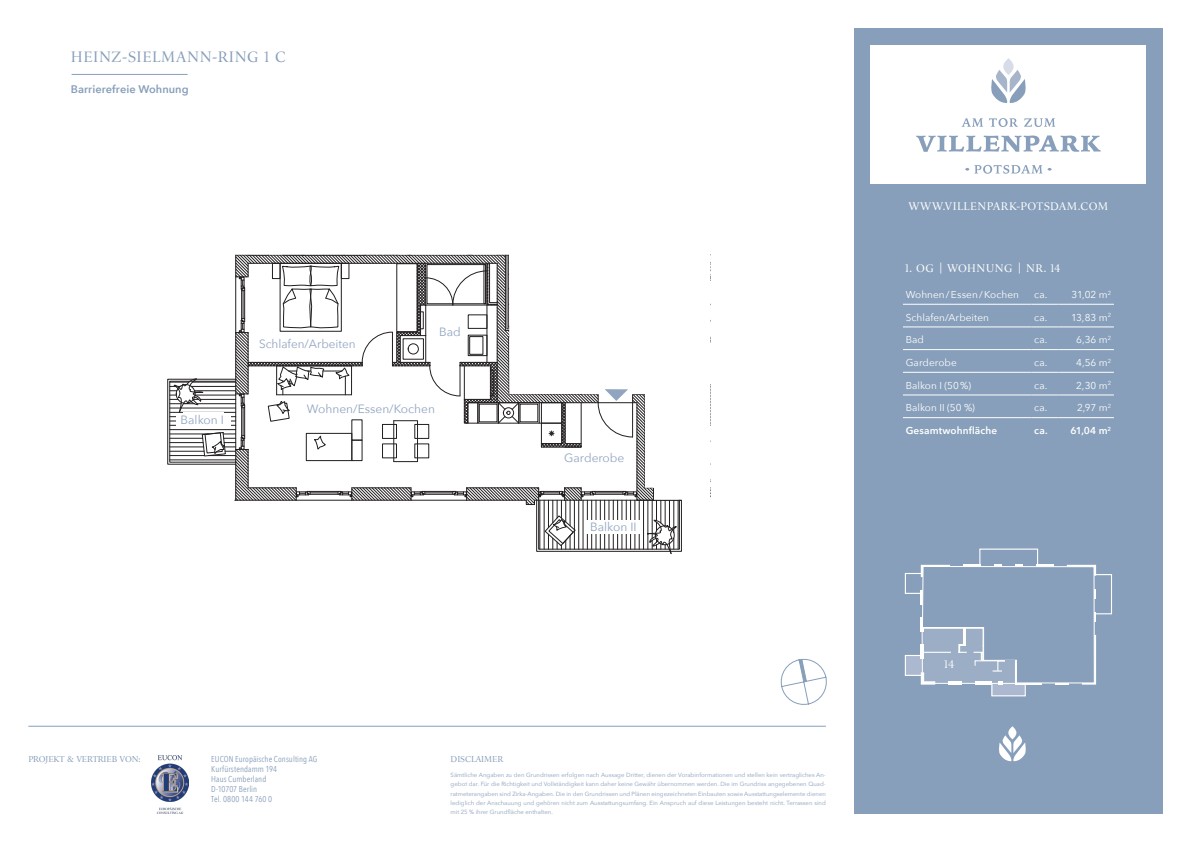
<style>
.page{position:relative;width:1191px;height:842px;background:#fff}
.page>*{position:absolute;margin:0;border:0;box-sizing:border-box;transform-origin:0 0}
.Copy{font:15px "Iowan Old Style Titling";letter-spacing:.04em;color:#879fba}
.t1{font:12px "Avenir Next";color:#91a5c1}
.Copy-2{font:11px "Iowan Old Style Titling";letter-spacing:.04em;color:#fff}
.Copy-3{font:600 11px "Avenir Next";letter-spacing:.005em;color:#879fba}
.Copy-4{font:10px "Avenir Next";letter-spacing:.005em;color:#fff}
.Copy-5{font:600 10px "Avenir Next";letter-spacing:.01em;color:#fff}
.t2{font:8.5px/10px "Avenir Next Condensed";letter-spacing:.01em;color:#879fba}
.t3{font:8.5px "Iowan Old Style Titling";color:#879fba}
.t4{font:6px/9.2px "Avenir Next";color:#879fba;text-align:justify}
</style>
<div class="page">
<img style="left:151px;top:756px;width:38px;height:58px">
<div style="left:854px;top:28px;width:308px;height:786px;background:#879fba"></div>
<div style="left:870px;top:45px;width:276px;height:139px;background:#fff"></div>
<svg style="left:961px;top:118px;width:57px;height:9px"></svg>
<svg style="left:1024px;top:118px;width:31px;height:9px"></svg>
<svg style="left:916px;top:135px;width:184px;height:17px"></svg>
<div style="left:1003px;top:58px;width:10px;height:17px;background:#d7dde8;border-radius:50%"></div>
<svg style="left:991px;top:70px;width:35px;height:33px"></svg>
<svg style="left:965px;top:165px;width:86px;height:9px"></svg>
<svg style="left:1008px;top:726px;width:8px;height:13px"></svg>
<svg style="left:999px;top:735px;width:27px;height:26px"></svg>
<hr style="left:903px;top:304px;width:128px;height:1px;background:#fff">
<svg style="left:1031px;top:304px;width:27px;height:1px"></svg>
<hr style="left:1058px;top:304px;width:56px;height:1px;background:#fff">
<hr style="left:903px;top:327px;width:128px;height:1px;background:#fff">
<svg style="left:1031px;top:327px;width:27px;height:1px"></svg>
<hr style="left:1058px;top:327px;width:56px;height:1px;background:#fff">
<hr style="left:903px;top:349px;width:128px;height:1px;background:#fff">
<svg style="left:1031px;top:349px;width:27px;height:1px"></svg>
<hr style="left:1058px;top:349px;width:56px;height:1px;background:#fff">
<hr style="left:903px;top:372px;width:128px;height:1px;background:#fff">
<svg style="left:1031px;top:372px;width:27px;height:1px"></svg>
<hr style="left:1058px;top:372px;width:56px;height:1px;background:#fff">
<hr style="left:903px;top:395px;width:128px;height:1px;background:#fff">
<svg style="left:1031px;top:395px;width:27px;height:1px"></svg>
<hr style="left:1058px;top:395px;width:56px;height:1px;background:#fff">
<hr style="left:903px;top:417px;width:128px;height:1px;background:#fff">
<svg style="left:1031px;top:417px;width:27px;height:1px"></svg>
<hr style="left:1058px;top:417px;width:56px;height:1px;background:#fff">
<hr style="left:28px;top:726px;width:798px;height:1px;background:#879fba">
<svg style="left:780px;top:658px;width:47px;height:47px"></svg>
<svg style="left:904px;top:548px;width:208px;height:149px"></svg>
<svg style="left:170px;top:254px;width:541px;height:300px"></svg>
<hr style="left:72px;top:74px;width:116px;height:1px;background:#879fba">
<p class="Copy" style="left:71px;top:48px;width:216px">HEINZ-SIELMANN-RING 1 C</p>
<p class="Copy-3" style="left:71px;top:80px;width:119px">Barrierefreie Wohnung</p>
<p class="t1" style="left:181px;top:409px;width:45px">Balkon I</p>
<p class="t1" style="left:259px;top:334px;width:98px">Schlafen/Arbeiten</p>
<p class="t1" style="left:439px;top:321px;width:23px">Bad</p>
<p class="t1" style="left:307px;top:398px;width:130px">Wohnen/Essen/Kochen</p>
<p class="t1" style="left:564px;top:448px;width:62px">Garderobe</p>
<p class="t1" style="left:590px;top:516px;width:48px">Balkon II</p>
<h3 class="t3" style="left:28px;top:754px;width:114px">PROJEKT &amp; VERTRIEB VON:</h3>
<h3 class="t2" style="left:211px;top:753px;width:108px">EUCON Europäische Consulting AG<br>Kurfürstendamm 194<br>Haus Cumberland<br>D-10707 Berlin<br>Tel. 0800 144 760 0</h3>
<h3 class="t3" style="left:450px;top:754px;width:54px">DISCLAIMER</h3>
<p class="t4" style="left:450px;top:770px;width:377px">Sämtliche Angaben zu den Grundrissen erfolgen nach Aussage Dritter, dienen der Vorabinformationen und stellen kein vertragliches An&shy;gebot dar. Für die Richtigkeit und Vollständigkeit kann daher keine Gewähr übernommen werden. Die im Grundriss angegebenen Quad&shy;ratmeterangaben sind Zirka-Angaben. Die in den Grundrissen und Plänen eingezeichneten Einbauten sowie Ausstattungselemente dienen lediglich der Anschauung und gehören nicht zum Ausstattungsumfang. Ein Anspruch auf diese Leistungen besteht nicht. Terrassen sind mit 25 % ihrer Grundfläche enthalten.</p>
<p class="Copy-2" style="left:908px;top:200px;width:201px">WWW.VILLENPARK-POTSDAM.COM</p>
<h3 class="Copy-2" style="left:905px;top:262px;width:157px">1. OG | WOHNUNG | NR. 14</h3>
<p class="Copy-4" style="left:905px;top:286px;width:115px">Wohnen/Essen/Kochen</p>
<p class="Copy-4" style="left:1034px;top:286px;width:15px">ca.</p>
<p class="Copy-4" style="left:1071px;top:286px;width:41px">31,02 m<sup>2</sup></p>
<p class="Copy-4" style="left:905px;top:309px;width:85px">Schlafen/Arbeiten</p>
<p class="Copy-4" style="left:1034px;top:309px;width:15px">ca.</p>
<p class="Copy-4" style="left:1071px;top:309px;width:41px">13,83 m<sup>2</sup></p>
<p class="Copy-4" style="left:905px;top:331px;width:20px">Bad</p>
<p class="Copy-4" style="left:1034px;top:331px;width:15px">ca.</p>
<p class="Copy-4" style="left:1076px;top:331px;width:36px">6,36 m<sup>2</sup></p>
<p class="Copy-4" style="left:905px;top:354px;width:52px">Garderobe</p>
<p class="Copy-4" style="left:1034px;top:354px;width:15px">ca.</p>
<p class="Copy-4" style="left:1076px;top:354px;width:36px">4,56 m<sup>2</sup></p>
<p class="Copy-4" style="left:905px;top:377px;width:67px">Balkon I (50%)</p>
<p class="Copy-4" style="left:1034px;top:377px;width:15px">ca.</p>
<p class="Copy-4" style="left:1076px;top:377px;width:36px">2,30 m<sup>2</sup></p>
<p class="Copy-4" style="left:905px;top:399px;width:71px">Balkon II (50 %)</p>
<p class="Copy-4" style="left:1034px;top:399px;width:15px">ca.</p>
<p class="Copy-4" style="left:1077px;top:399px;width:35px">2,97 m<sup>2</sup></p>
<p class="Copy-5" style="left:905px;top:422px;width:93px">Gesamtwohnfläche</p>
<p class="Copy-5" style="left:1034px;top:422px;width:15px">ca.</p>
<p class="Copy-5" style="left:1070px;top:422px;width:42px">61,04 m<sup>2</sup></p>
<h3 class="Copy-2" style="left:944px;top:658px;width:12px">14</h3>
</div>
